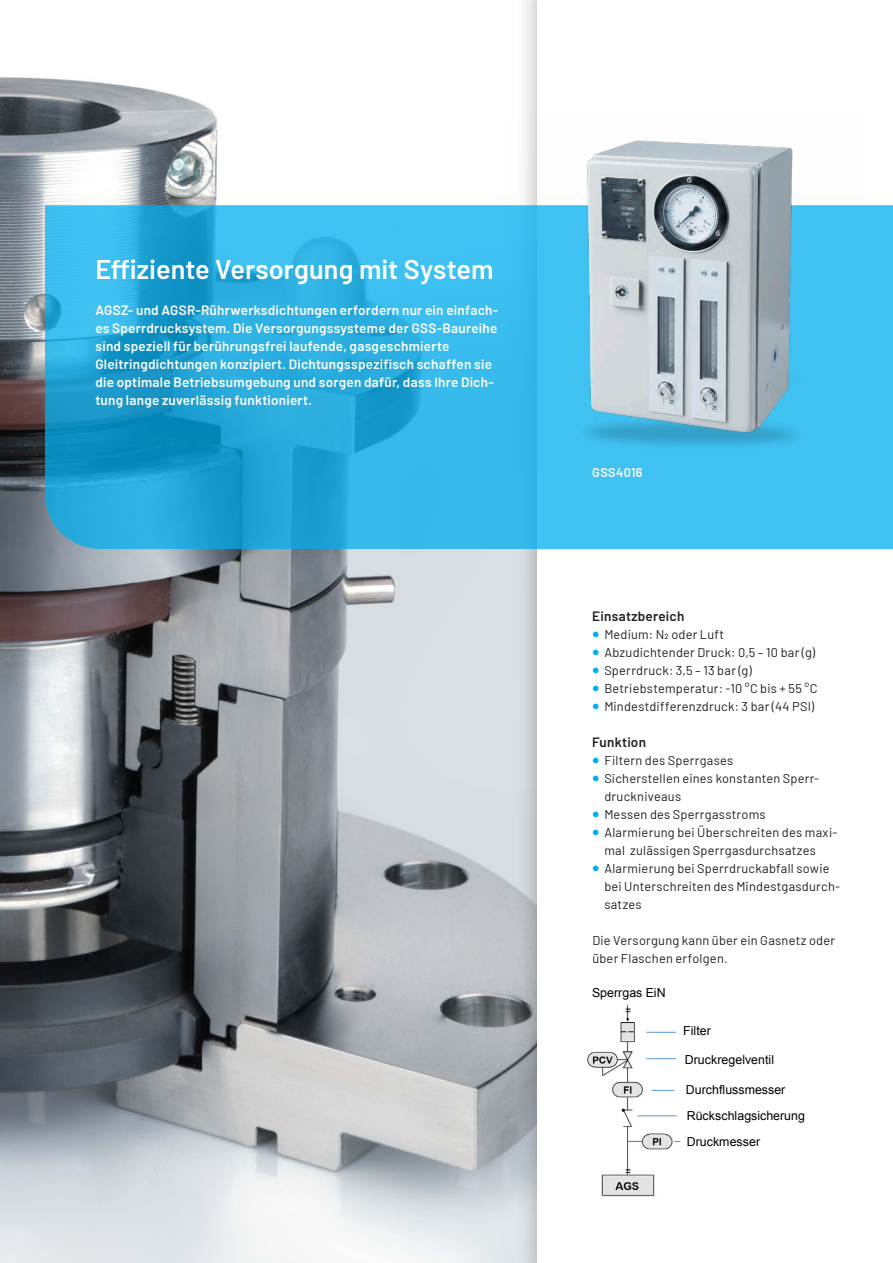
<style>
.page{position:relative;width:893px;height:1263px;background:#fff}
.page>*{position:absolute;margin:0;border:0;box-sizing:border-box;transform-origin:0 0}
.t1{font:600 27px "Barlow";color:#fff}
.t2{font:600 13.5px/18px "Barlow";letter-spacing:.02em;color:#fff}
.t3{font:600 13.5px "Barlow";letter-spacing:.02em;color:#231f20}
.t4{font:12.75px/18px "Barlow";letter-spacing:.02em;color:#231f20}
.t5{font:600 12.75px "Barlow";letter-spacing:.025em;color:#fff}
.t6{font:12.45px/26.2px "Arial";letter-spacing:.005em;color:#000}
.s1{font-size:24px;color:#00aeef}
</style>
<div class="page">
<img style="left:0;top:77px;width:515px;height:1186px">
<div style="left:515px;top:0;width:378px;height:1263px;background:#231f20;opacity:.35"></div>
<div style="left:538px;top:0;width:355px;height:1263px;background:#fff"></div>
<img style="left:588px;top:1004px;width:85px;height:193px">
<hr style="left:646px;top:1032px;width:30px;height:1px;background:#5b9bd5">
<hr style="left:646px;top:1058px;width:30px;height:1px;background:#5b9bd5">
<svg style="left:651px;top:1090px;width:23px;height:1px"></svg>
<hr style="left:637px;top:1115px;width:40px;height:1px;background:#5b9bd5">
<svg style="left:45px;top:205px;width:848px;height:344px;background:#2eb0e2"></svg>
<img style="left:509px;top:118px;width:355px;height:354px">
<h1 class="t1" style="left:95px;top:249px;width:400px">Effiziente Versorgung mit System</h1>
<p class="t2" style="left:95px;top:300px;width:404px">AGSZ- und AGSR-Rührwerksdichtungen erfordern nur ein einfach&shy;es Sperrdrucksystem. Die Versorgungssysteme der GSS-Baureihe sind speziell für berührungsfrei laufende, gasgeschmierte Gleitringdichtungen konzipiert. Dichtungsspezifisch schaffen sie die optimale Betriebsumgebung und sorgen dafür, dass Ihre Dich&shy;tung lange zuverlässig funktioniert.</p>
<p class="t5" style="left:592px;top:463px;width:52px">GSS4016</p>
<p class="t3" style="left:592px;top:606px;width:94px">Einsatzbereich</p>
<p class="t4" style="left:592px;top:624px;width:133px"><span class="s1">•</span> Medium: N2 oder Luft</p>
<p class="t4" style="left:592px;top:642px;width:224px"><span class="s1">•</span> Abzudichtender Druck: 0,5 – 10 bar (g)</p>
<p class="t4" style="left:592px;top:660px;width:161px"><span class="s1">•</span> Sperrdruck: 3,5 – 13 bar (g)</p>
<p class="t4" style="left:592px;top:678px;width:227px"><span class="s1">•</span> Betriebstemperatur: -10 °C bis + 55 °C</p>
<p class="t4" style="left:592px;top:696px;width:223px"><span class="s1">•</span> Mindestdifferenzdruck: 3 bar (44 PSI)</p>
<p class="t3" style="left:592px;top:732px;width:55px">Funktion</p>
<p class="t4" style="left:592px;top:750px;width:142px"><span class="s1">•</span> Filtern des Sperrgases</p>
<p class="t4" style="left:604px;top:768px;width:216px;text-indent:-12px"><span class="s1">•</span> Sicherstellen eines konstanten Sperr&shy;druckniveaus</p>
<p class="t4" style="left:592px;top:804px;width:175px"><span class="s1">•</span> Messen des Sperrgasstroms</p>
<p class="t4" style="left:604px;top:822px;width:235px;text-indent:-12px"><span class="s1">•</span> Alarmierung bei Überschreiten des maxi&shy;mal zulässigen Sperrgasdurchsatzes</p>
<p class="t4" style="left:604px;top:858px;width:237px;text-indent:-12px"><span class="s1">•</span> Alarmierung bei Sperrdruckabfall sowie bei Unterschreiten des Mindestgasdurch&shy;satzes</p>
<p class="t4" style="left:592px;top:930px;width:244px">Die Versorgung kann über ein Gasnetz oder über Flaschen erfolgen.</p>
<p class="t6" style="left:592px;top:980px;width:75px">Sperrgas EiN</p>
<p class="t6" style="left:683px;top:1018px;width:29px">Filter</p>
<p class="t6" style="left:685px;top:1046px;width:91px">Druckregelventil</p>
<p class="t6" style="left:686px;top:1076px;width:121px">Durchflussmesser<br>Rückschlagsicherung<br>Druckmesser</p>
</div>
